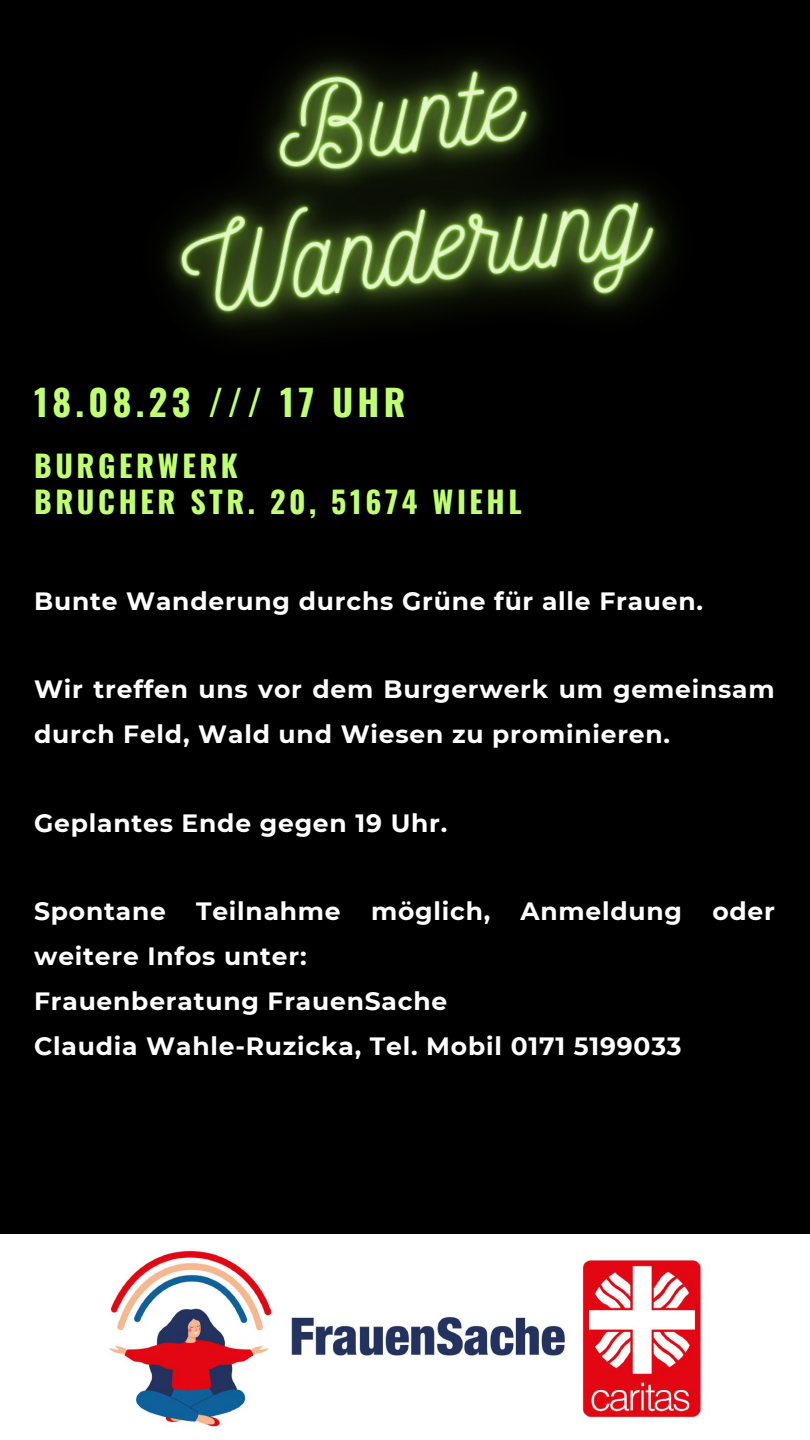
<style>
.page{position:relative;width:810px;height:1440px;background:#000}
.page>*{position:absolute;margin:0;border:0;box-sizing:border-box;transform-origin:0 0}
.t1{font:700 36px "Oswald";letter-spacing:.12em;color:#c1ff72}
.t2{font:700 30px/36px "Oswald";letter-spacing:.12em;color:#c1ff72}
.t3{font:700 25px/45px "Montserrat";letter-spacing:.03em;color:#fff}
</style>
<div class="page">
<div style="left:0;top:1235px;width:810px;height:205px;background:#fff"></div>
<img style="left:109px;top:1250px;width:592px;height:178px">
<img style="left:164px;top:55px;width:508px;height:277px">
<h1 class="t1" style="left:34px;top:374px;width:373px">18.08.23 /// 17 UHR</h1>
<p class="t2" style="left:34px;top:446px;width:489px">BURGERWERK<br>BRUCHER STR. 20, 51674 WIEHL</p>
<p class="t3" style="left:34px;top:578px;width:671px">Bunte Wanderung durchs Grüne für alle Frauen.</p>
<p class="t3" style="left:34px;top:667px;width:742px">Wir treffen uns vor dem Burgerwerk um gemeinsam durch Feld, Wald und Wiesen zu prominieren.</p>
<p class="t3" style="left:34px;top:800px;width:415px">Geplantes Ende gegen 19 Uhr.</p>
<p class="t3" style="left:34px;top:889px;width:742px">Spontane Teilnahme möglich, Anmeldung oder weitere Infos unter:<br>Frauenberatung FrauenSache<br>Claudia Wahle-Ruzicka, Tel. Mobil 0171 5199033</p>
</div>
